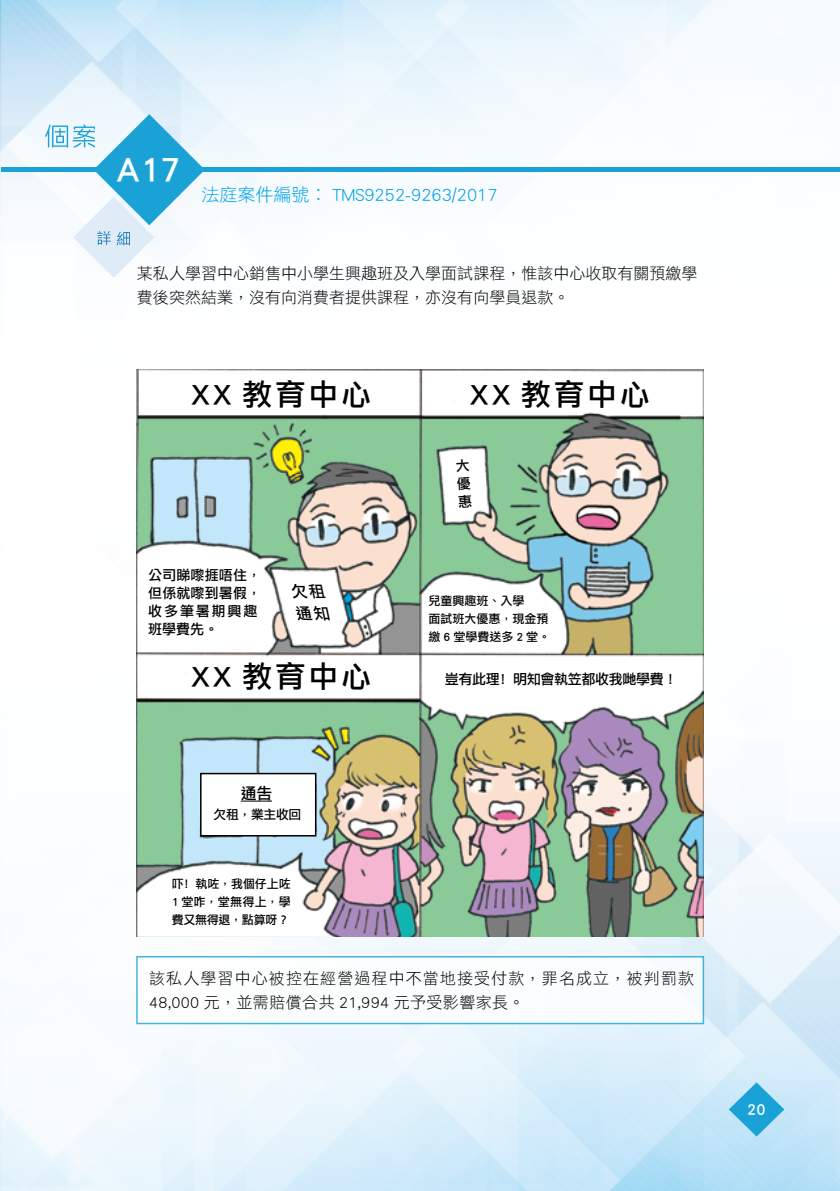
<style>
.page{position:relative;width:840px;height:1191px;background:#fff}
.page>*{position:absolute;margin:0;border:0;box-sizing:border-box;transform-origin:0 0}
.t1{font:36px "DF Li Hei Std W5";color:#fff}
.t2{font:30px "DF Li Hei Std W5";letter-spacing:.1em;color:#000}
.t3{font:20px "DF Li Hei Std W5";color:#000}
.t4{font:18px "DF Li Hei Std W3";color:#00a0e9}
.t5{font:16px/24px "DF Li Hei Std W3";color:#000}
.t6{font:16px/24px "DF Li Hei Std W3";letter-spacing:.07em;color:#000}
.t7{font:italic 16px "DF Li Hei Std W5";color:#000}
.t8{font:16px "DF Li Hei Std W5";color:#fff}
.t9{font:16px "DF Li Hei Std W5";color:#000}
.t10{font:14px/18px "DF Li Hei Std W5";letter-spacing:.005em;color:#000}
.t11{font:14px "DF Li Hei Std W5";letter-spacing:-.025em;color:#000}
.t12{font:12.8px "DF Li Hei Std W5";letter-spacing:-.025em;color:#000}
.t13{font:12px/18px "DF Li Hei Std W5";color:#000;text-align:justify}
</style>
<div class="page">
<img style="left:0;top:0;width:839px;height:1191px">
<svg style="left:728px;top:1082px;width:55px;height:54px;background:#6fc4e7"></svg>
<hr style="left:1px;top:168px;width:838px;height:4px;background:#1aa2d7">
<svg style="left:45px;top:114px;width:160px;height:163px"></svg>
<img style="left:136px;top:369px;width:567px;height:567px">
<div style="left:201px;top:773px;width:114px;height:62px;background:#fff"></div>
<div style="left:200px;top:773px;width:116px;height:63px;border:2px solid #000"></div>
<hr style="left:241px;top:800px;width:31px;height:1px;background:#000">
<div style="left:137px;top:956px;width:566px;height:67px;background:#fff"></div>
<div style="left:136px;top:956px;width:567px;height:68px;border:2px solid #fff"></div>
<svg style="left:455px;top:458px;width:17px;height:49px"></svg>
<p class="t1" style="left:116px;top:149px;width:66px">A17</p>
<p class="t4" style="left:201px;top:185px;width:297px">法庭案件編號︰ TMS9252-9263/2017</p>
<p class="t5" style="left:137px;top:261px;width:561px">某私人學習中心銷售中小學生興趣班及入學面試課程，惟該中心收取有關預繳學費後突然結業，沒有向消費者提供課程，亦沒有向學員退款。</p>
<p class="t2" style="left:191px;top:378px;width:182px">XX 教育中心</p>
<p class="t2" style="left:469px;top:378px;width:182px">XX 教育中心</p>
<p class="t10" style="left:148px;top:566px;width:114px">公司睇嚟捱唔住，但係就嚟到暑假，收多筆暑期興趣班學費先。</p>
<p class="t7" style="left:292px;top:583px;width:39px">欠租</p>
<p class="t7" style="left:297px;top:605px;width:39px">通知</p>
<p class="t2" style="left:191px;top:659px;width:182px">XX 教育中心</p>
<p class="t9" style="left:241px;top:785px;width:33px">通告</p>
<p class="t3" style="left:210px;top:794px;width:21px">結</p>
<p class="t3" style="left:283px;top:794px;width:21px">業</p>
<p class="t12" style="left:213px;top:807px;width:89px">欠租，業主收回</p>
<p class="t13" style="left:171px;top:874px;width:121px">吓﹗執咗，我個仔上咗1 堂咋，堂無得上，學費又無得退，點算呀？</p>
<p class="t13" style="left:428px;top:592px;width:98px">兒童興趣班、入學</p>
<p class="t13" style="left:428px;top:610px;width:122px">面試班大優惠，現金預</p>
<p class="t13" style="left:428px;top:628px;width:123px">繳 6 堂學費送多 2 堂。</p>
<p class="t11" style="left:444px;top:671px;width:234px">豈有此理﹗明知會執笠都收我哋學費！</p>
<p class="t6" style="left:149px;top:965px;width:546px">該私人學習中心被控在經營過程中不當地接受付款，罪名成立，被判罰款<br>48,000 元，並需賠償合共 21,994 元予受影響家長。</p>
<p class="t8" style="left:746px;top:1100px;width:20px">20</p>
</div>
